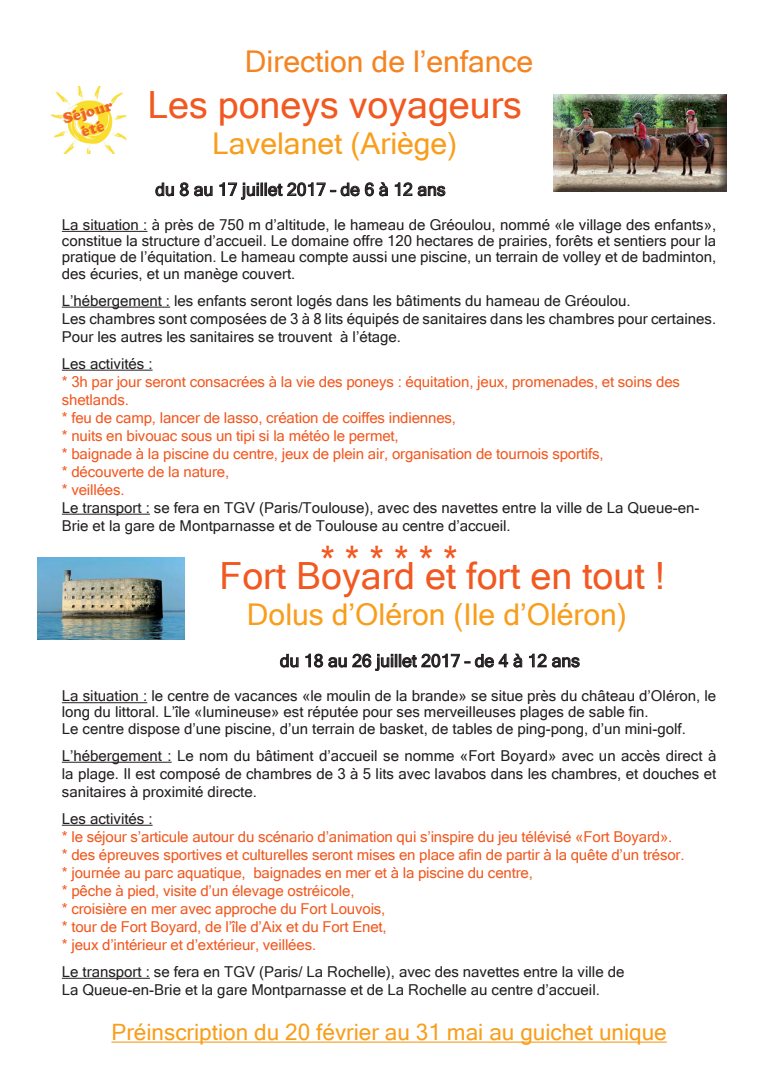
<style>
.page{position:relative;width:780px;height:1088px;background:#fff}
.page>*{position:absolute;margin:0;border:0;box-sizing:border-box;transform-origin:0 0}
.t1{font:41.25px "Microsoft Sans Serif";color:#f15921;scale:.91 1}
.t2{font:37.5px "Microsoft Sans Serif";color:#f15921}
.t3{font:30px "Microsoft Sans Serif";color:#f89e1c}
.t4{font:30px "Microsoft Sans Serif";color:#f58420}
.t5{font:22.5px "Microsoft Sans Serif";color:#f89e1c}
.t6{font:17.5px "Microsoft Sans Serif";color:#231f20}
.t7{font:15px/18px "Microsoft Sans Serif";color:#231f20}
.t8{font:15px/18px "Microsoft Sans Serif";letter-spacing:-.01em;color:#f15921}
</style>
<div class="page">
<hr style="left:62px;top:231px;width:85px;height:1px;background:#231f20">
<hr style="left:62px;top:307px;width:108px;height:1px;background:#231f20">
<hr style="left:62px;top:370px;width:91px;height:1px;background:#231f20">
<hr style="left:62px;top:514px;width:88px;height:1px;background:#231f20">
<svg style="left:156px;top:183px;width:18px;height:13px"></svg>
<svg style="left:180px;top:182px;width:32px;height:14px"></svg>
<svg style="left:219px;top:182px;width:140px;height:17px"></svg>
<svg style="left:365px;top:182px;width:22px;height:14px"></svg>
<svg style="left:395px;top:182px;width:17px;height:14px"></svg>
<svg style="left:418px;top:186px;width:27px;height:10px"></svg>
<div style="left:552px;top:94px;width:175px;height:98px;background:#231f20;opacity:.75"></div>
<hr style="left:62px;top:702px;width:85px;height:1px;background:#231f20">
<hr style="left:62px;top:762px;width:110px;height:1px;background:#231f20">
<hr style="left:62px;top:825px;width:91px;height:1px;background:#231f20">
<hr style="left:62px;top:978px;width:88px;height:1px;background:#231f20">
<hr style="left:111px;top:1041px;width:555px;height:1px;background:#f89e1c">
<svg style="left:280px;top:654px;width:18px;height:13px"></svg>
<svg style="left:305px;top:654px;width:41px;height:13px"></svg>
<svg style="left:352px;top:654px;width:141px;height:17px"></svg>
<svg style="left:499px;top:654px;width:23px;height:13px"></svg>
<svg style="left:529px;top:654px;width:17px;height:13px"></svg>
<svg style="left:552px;top:657px;width:27px;height:10px"></svg>
<img style="left:37px;top:558px;width:147px;height:81px">
<img style="left:50px;top:87px;width:77px;height:66px">
<h3 class="t4" style="left:245px;top:45px;width:290px">Direction de l’enfance</h3>
<h2 class="t2" style="left:147px;top:83px;width:376px">Les poneys voyageurs</h2>
<h3 class="t3" style="left:212px;top:126px;width:247px">Lavelanet (Ariège)</h3>
<p class="t6" style="left:155px;top:179px;width:292px">du 8 au 17 juillet 2017 – de 6 à 12 ans</p>
<p class="t7" style="left:62px;top:216px;width:656px;line-height:16.2px;text-align:justify">La situation : à près de 750 m d’altitude, le hameau de Gréoulou, nommé «le village des enfants», constitue la structure d’accueil. Le domaine offre 120 hectares de prairies, forêts et sentiers pour la pratique de l’équitation. Le hameau compte aussi une piscine, un terrain de volley et de badminton, des écuries, et un manège couvert.</p>
<p class="t7" style="left:62px;top:291px;width:656px">L’hébergement : les enfants seront logés dans les bâtiments du hameau de Gréoulou.<br>Les chambres sont composées de 3 à 8 lits équipés de sanitaires dans les chambres pour certaines.<br>Pour les autres les sanitaires se trouvent à l’étage.</p>
<p class="t7" style="left:62px;top:354px;width:92px">Les activités :</p>
<p class="t8" style="left:62px;top:372px;width:619px">* 3h par jour seront consacrées à la vie des poneys : équitation, jeux, promenades, et soins des shetlands.<br>* feu de camp, lancer de lasso, création de coiffes indiennes,<br>* nuits en bivouac sous un tipi si la météo le permet,<br>* baignade à la piscine du centre, jeux de plein air, organisation de tournois sportifs,<br>* découverte de la nature,<br>* veillées.</p>
<p class="t7" style="left:62px;top:498px;width:639px">Le transport : se fera en TGV (Paris/Toulouse), avec des navettes entre la ville de La Queue-en-<br>Brie et la gare de Montparnasse et de Toulouse au centre d’accueil.</p>
<h1 class="t1" style="left:320px;top:537px;width:152px">* * * * * *</h1>
<h2 class="t2" style="left:219px;top:554px;width:447px">Fort Boyard et fort en tout !</h2>
<h3 class="t3" style="left:247px;top:597px;width:381px">Dolus d’Oléron (Ile d’Oléron)</h3>
<p class="t6" style="left:280px;top:651px;width:301px">du 18 au 26 juillet 2017 – de 4 à 12 ans</p>
<p class="t7" style="left:62px;top:688px;width:656px;line-height:16.2px">La situation : le centre de vacances «le moulin de la brande» se situe près du château d’Oléron, le long du littoral. L’île «lumineuse» est réputée pour ses merveilleuses plages de sable fin.<br>Le centre dispose d’une piscine, d’un terrain de basket, de tables de ping-pong, d’un mini-golf.</p>
<p class="t7" style="left:62px;top:746px;width:656px;text-align:justify">L’hébergement : Le nom du bâtiment d’accueil se nomme «Fort Boyard» avec un accès direct à la plage. Il est composé de chambres de 3 à 5 lits avec lavabos dans les chambres, et douches et sanitaires à proximité directe.</p>
<p class="t7" style="left:62px;top:809px;width:92px">Les activités :</p>
<p class="t8" style="left:62px;top:827px;width:624px">* le séjour s’articule autour du scénario d’animation qui s’inspire du jeu télévisé «Fort Boyard».<br>* des épreuves sportives et culturelles seront mises en place afin de partir à la quête d’un trésor. * journée au parc aquatique, baignades en mer et à la piscine du centre,<br>* pêche à pied, visite d’un élevage ostréicole,<br>* croisière en mer avec approche du Fort Louvois,<br>* tour de Fort Boyard, de l’île d’Aix et du Fort Enet,<br>* jeux d’intérieur et d’extérieur, veillées.</p>
<p class="t7" style="left:62px;top:962px;width:564px">Le transport : se fera en TGV (Paris/ La Rochelle), avec des navettes entre la ville de<br>La Queue-en-Brie et la gare Montparnasse et de La Rochelle au centre d’accueil.</p>
<h3 class="t5" style="left:111px;top:1019px;width:557px">Préinscription du 20 février au 31 mai au guichet unique</h3>
</div>
